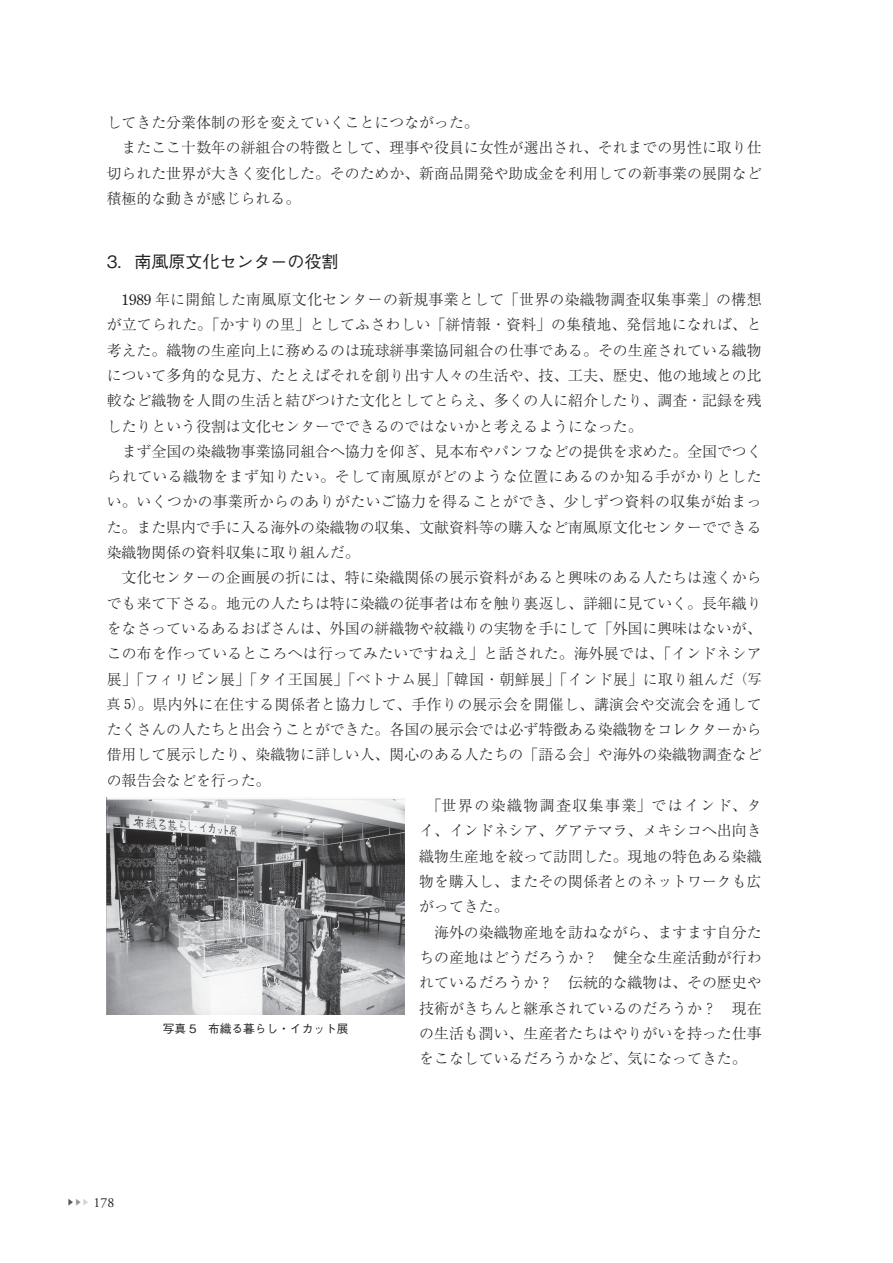
<style>
.page{position:relative;width:893px;height:1263px;background:#fff}
.page>*{position:absolute;margin:0;border:0;box-sizing:border-box;transform-origin:0 0}
.t1{font:500 16.95px "Gothic BBB Pr 6";color:#231f20}
.t2{font:300 14.85px/25.3px "Ryumin Pr 6";color:#231f20;text-align:justify}
.t3{font:13.8px "Adobe Garamond Pro";color:#231f20}
.t4{font:500 11.7px "Gothic BBB Pr 6";color:#231f20}
.s1{font-family:"Century Old Style Std";font-weight:400}
.s2{font-size:13.8px}
.s3{font-family:"Century Old Style Std";font-weight:400;font-size:13.8px}
.s4{font-family:"Ryumin Pr 6";font-weight:300;font-size:7.5px;color:#57585a}
.s5{font-family:"Ryumin Pr 6";font-weight:300;font-size:7.5px;color:#939598}
.s6{font-family:"Ryumin Pr 6";font-weight:300;font-size:7.5px;color:#d1d2d4}
</style>
<div class="page">
<img style="left:107px;top:798px;width:297px;height:216px">
<p class="t2" style="left:107px;top:109px;width:374px">してきた分業体制の形を変えていくことにつながった。</p>
<p class="t2" style="left:122px;top:134px;width:641px">またここ十数年の絣組合の特徴として、理事や役員に女性が選出され、それまでの男性に取り仕</p>
<p class="t2" style="left:107px;top:159px;width:656px">切られた世界が大きく変化した。そのためか、新商品開発や助成金を利用しての新事業の展開など</p>
<p class="t2" style="left:107px;top:185px;width:195px">積極的な動きが感じられる。</p>
<p class="t1" style="left:107px;top:248px;width:233px">3．南風原文化センターの役割</p>
<p class="t2" style="left:107px;top:286px;width:656px;text-indent:15px"><span class="s1">1989</span> 年に開館した南風原文化センターの新規事業として「世界の染織物調査収集事業」の構想が立てられた。「かすりの里」としてふさわしい「絣情報・資料」の集積地、発信地になれば、と考えた。織物の生産向上に務めるのは琉球絣事業協同組合の仕事である。その生産されている織物について多角的な見方、たとえばそれを創り出す人々の生活や、技、工夫、歴史、他の地域との比較など織物を人間の生活と結びつけた文化としてとらえ、多くの人に紹介したり、調査・記録を残したりという役割は文化センターでできるのではないかと考えるようになった。</p>
<p class="t2" style="left:107px;top:438px;width:656px;text-indent:15px">まず全国の染織物事業協同組合へ協力を仰ぎ、見本布やパンフなどの提供を求めた。全国でつくられている織物をまず知りたい。そして南風原がどのような位置にあるのか知る手がかりとしたい。いくつかの事業所からのありがたいご協力を得ることができ、少しずつ資料の収集が始まった。また県内で手に入る海外の染織物の収集、文献資料等の購入など南風原文化センターでできる染織物関係の資料収集に取り組んだ。</p>
<p class="t2" style="left:107px;top:564px;width:656px;text-indent:15px">文化センターの企画展の折には、特に染織関係の展示資料があると興味のある人たちは遠くからでも来て下さる。地元の人たちは特に染織の従事者は布を触り裏返し、詳細に見ていく。長年織りをなさっているあるおばさんは、外国の絣織物や紋織りの実物を手にして「外国に興味はないが、この布を作っているところへは行ってみたいですねえ」と話された。海外展では、「インドネシア展」「フィリピン展」「タイ王国展」「ベトナム展」「韓国・朝鮮展」「インド展」に取り組んだ<span class="s2">（写真</span> <span class="s3">5</span><span class="s2">）</span>。県内外に在住する関係者と協力して、手作りの展示会を開催し、講演会や交流会を通してたくさんの人たちと出会うことができた。各国の展示会では必ず特徴ある染織物をコレクターから借用して展示したり、染織物に詳しい人、関心のある人たちの「語る会」や海外の染織物調査などの報告会などを行った。</p>
<p class="t4" style="left:163px;top:1019px;width:187px">写真 5　布織る暮らし・イカット展</p>
<p class="t3" style="left:67px;top:1194px;width:49px"><span class="s4">▶</span><span class="s5">▶</span><span class="s6">▶</span> 178</p>
<p class="t2" style="left:419px;top:792px;width:344px;text-indent:7px">「世界の染織物調査収集事業」ではインド、タイ、インドネシア、グアテマラ、メキシコへ出向き織物生産地を絞って訪問した。現地の特色ある染織物を購入し、またその関係者とのネットワークも広がってきた。</p>
<p class="t2" style="left:419px;top:918px;width:344px;text-indent:15px">海外の染織物産地を訪ねながら、ますます自分たちの産地はどうだろうか？ 健全な生産活動が行われているだろうか？ 伝統的な織物は、その歴史や技術がきちんと継承されているのだろうか？ 現在の生活も潤い、生産者たちはやりがいを持った仕事をこなしているだろうかなど、気になってきた。</p>
</div>
